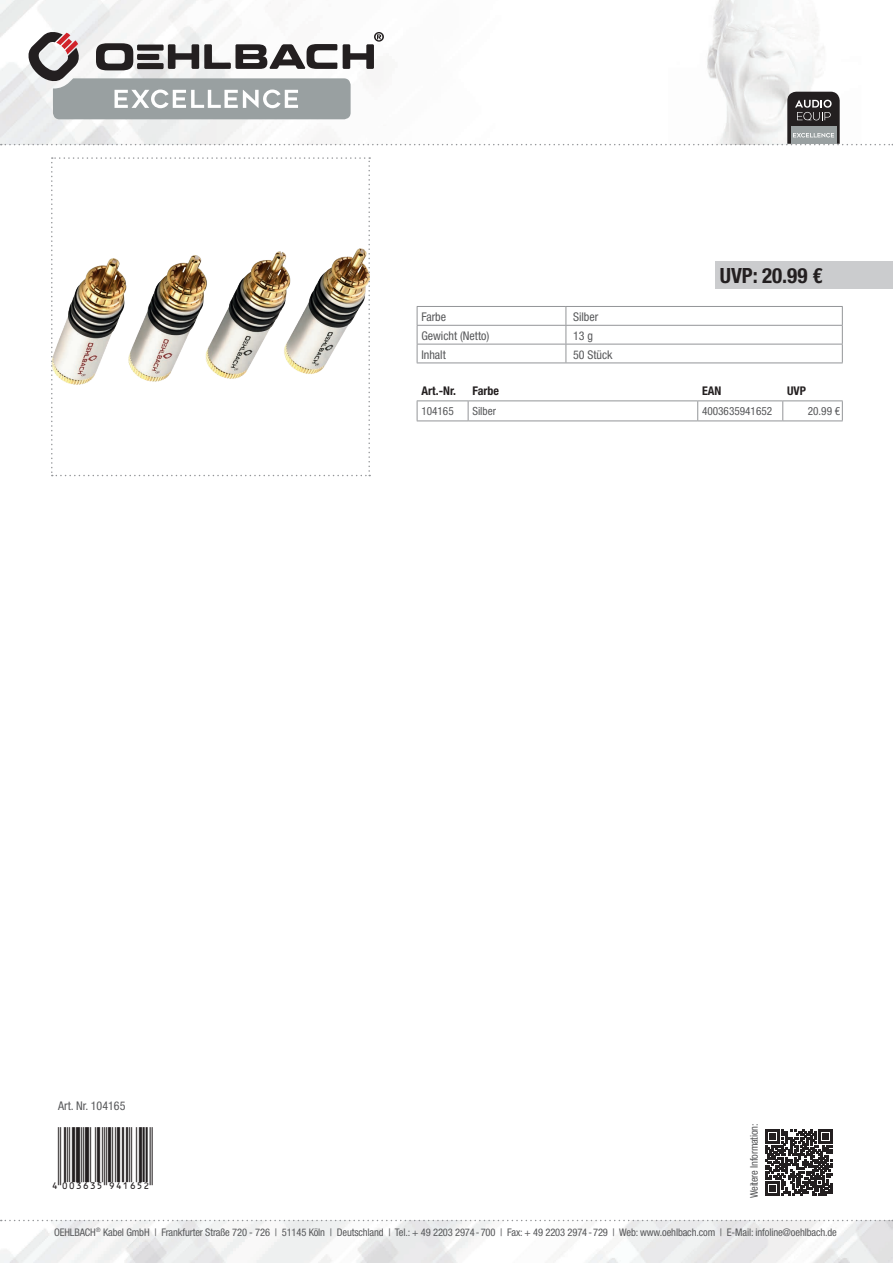
<style>
.page{position:relative;width:893px;height:1263px;background:#fff}
.page>*{position:absolute;margin:0;border:0;box-sizing:border-box;transform-origin:0 0}
.t1{font:27px "EAN";color:#231f20}
.t2{font:700 condensed 21px "Helvetica Neue LTW1 G";color:#231f20}
.t3{font:condensed 12px "Helvetica Neue LTW1 G";color:#57585a}
.t4{font:700 condensed 12px "Helvetica Neue LTW1 G";color:#231f20}
.t5{font:condensed 11.25px "Helvetica Neue LTW1 G";color:#57585a}
.t6{font:condensed 10.5px "Helvetica Neue LTW1 G";letter-spacing:-.01em;color:#57585a}
</style>
<div class="page">
<img style="left:0;top:1220px;width:893px;height:43px">
<img style="left:0;top:0;width:818px;height:145px">
<svg style="left:1px;top:1220px;width:892px;height:1px"></svg>
<svg style="left:51px;top:157px;width:319px;height:319px"></svg>
<svg style="left:766px;top:1129px;width:66px;height:67px"></svg>
<svg style="left:1px;top:31px;width:892px;height:114px"></svg>
<svg style="left:417px;top:401px;width:426px;height:19px"></svg>
<hr style="left:417px;top:420px;width:51px;height:1px;background:#939598">
<hr style="left:468px;top:420px;width:230px;height:1px;background:#939598">
<hr style="left:698px;top:420px;width:85px;height:1px;background:#939598">
<hr style="left:783px;top:420px;width:60px;height:1px;background:#939598">
<hr style="left:417px;top:400px;width:51px;height:1px;background:#939598">
<hr style="left:468px;top:400px;width:230px;height:1px;background:#939598">
<hr style="left:698px;top:400px;width:85px;height:1px;background:#939598">
<hr style="left:783px;top:400px;width:60px;height:1px;background:#939598">
<div style="left:715px;top:261px;width:178px;height:28px;background:#cbccce"></div>
<svg style="left:417px;top:306px;width:426px;height:57px"></svg>
<hr style="left:417px;top:363px;width:149px;height:1px;background:#939598">
<hr style="left:566px;top:363px;width:277px;height:1px;background:#939598">
<p class="t3" style="left:421px;top:310px;width:26px">Farbe</p>
<p class="t3" style="left:573px;top:310px;width:27px">Silber</p>
<p class="t3" style="left:421px;top:328px;width:69px">Gewicht (Netto)</p>
<p class="t3" style="left:573px;top:328px;width:21px">13 g</p>
<p class="t3" style="left:421px;top:347px;width:26px">Inhalt</p>
<p class="t3" style="left:573px;top:347px;width:41px">50 Stück</p>
<h2 class="t2" style="left:720px;top:263px;width:104px">UVP: 20.99 €</h2>
<p class="t4" style="left:421px;top:383px;width:36px">Art.-Nr.</p>
<p class="t4" style="left:472px;top:383px;width:28px">Farbe</p>
<p class="t4" style="left:702px;top:383px;width:21px">EAN</p>
<p class="t4" style="left:787px;top:383px;width:20px">UVP</p>
<p class="t5" style="left:421px;top:404px;width:34px">104165</p>
<p class="t5" style="left:472px;top:404px;width:25px">Silber</p>
<p class="t5" style="left:702px;top:404px;width:72px">4003635941652</p>
<p class="t5" style="left:808px;top:404px;width:34px">20.99 €</p>
<p class="t3" style="left:58px;top:1099px;width:69px">Art. Nr. 104165</p>
<h1 class="t1" style="left:51px;top:1157px;width:103px">4":D=@GI#WROTSP"</h1>
<p class="t6" style="left:748px;top:1198px;width:76px;rotate:-90deg">Weitere Information:</p>
<p class="t6" style="left:54px;top:1226px;width:784px">OEHLBACH<sup>®</sup> Kabel GmbH | Frankfurter Straße 720 - 726 | 51145 Köln | Deutschland | Tel.: + 49 2203 2974-700 | Fax: + 49 2203 2974-729 | Web: www.oehlbach.com | E-Mail: infoline@oehlbach.de</p>
</div>
